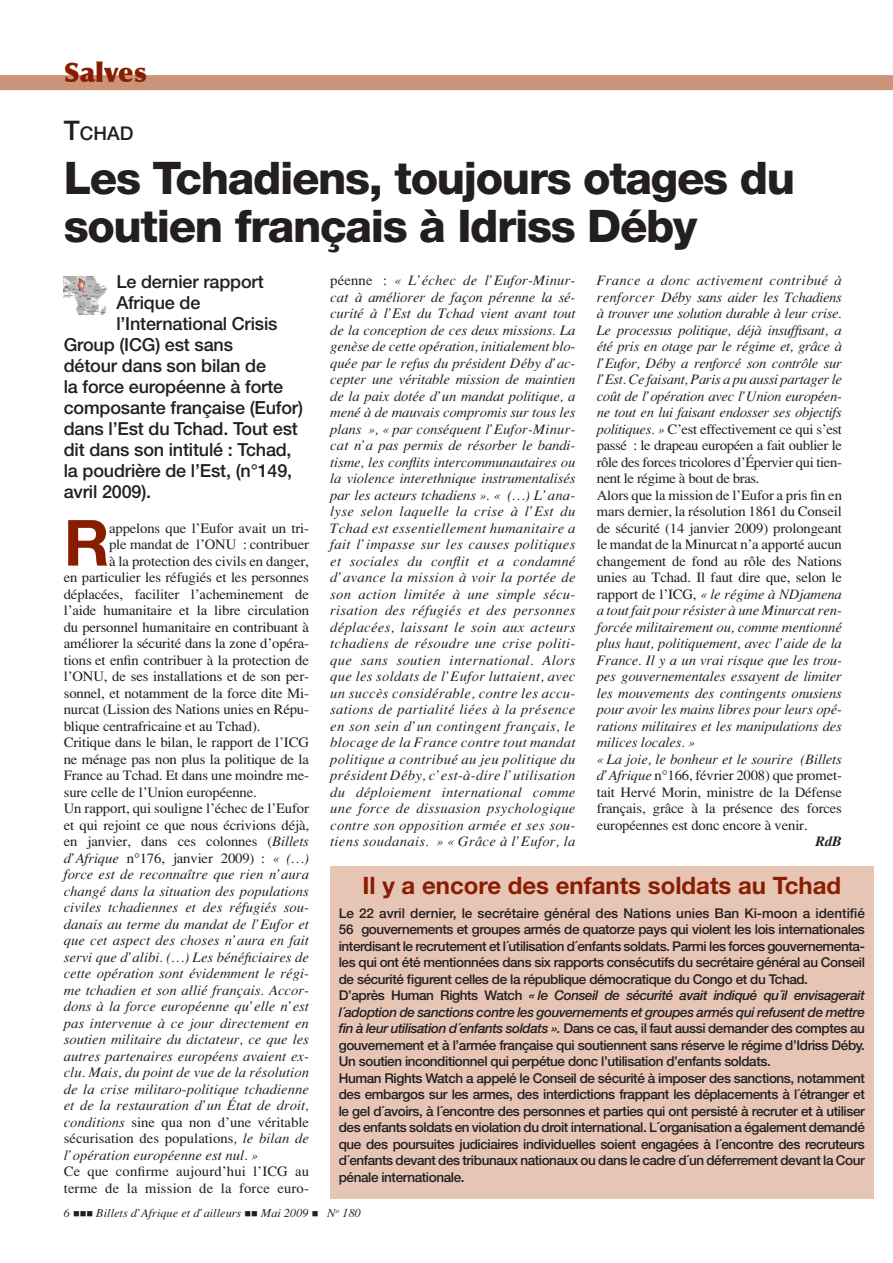
<style>
.page{position:relative;width:893px;height:1263px;background:#fff}
.page>*{position:absolute;margin:0;border:0;box-sizing:border-box;transform-origin:0 0}
.t1{font:700 63.6px "Helvetica Neue";color:#891d02}
.t2{font:800 45px/48px "Helvetica Neue";letter-spacing:-.03em;color:#231f20}
.t3{font:900 27px "Optima";color:#891d02}
.t4{font:700 24px "Helvetica Neue";color:#891d02}
.t5{font:500 18.9px "Helvetica Neue";color:#231f20}
.t6{font:500 18px "Helvetica Neue";letter-spacing:-.01em;color:#231f20}
.t7{font:14.25px/16.5px "Tim Ital Fine";letter-spacing:-.01em;color:#231f20;text-align:justify}
.t8{font:14.25px/16.5px "Tim Roma Fine";letter-spacing:-.01em;color:#231f20}
.t9{font:14.25px/16.5px "Tim Roma Fine";letter-spacing:.01em;color:#231f20}
.t10{font:14.25px "Tim Boit Fine";color:#231f20}
.t11{font:500 13.5px/16.5px "Helvetica Neue";letter-spacing:-.03em;color:#231f20}
.t12{font:12px "Tim Ital Fine";color:#231f20}
.s1{font-size:27px}
.s2{font-family:"Tim Ital Fine"}
.s3{font-family:"Tim Roma Fine"}
.s4{font-style:italic}
</style>
<div class="page">
<div style="left:0;top:75px;width:892px;height:15px;background:#cd927a"></div>
<svg style="left:892px;top:75px;width:1px;height:15px"></svg>
<div style="left:330px;top:866px;width:543px;height:333px;background:#e6c5b5"></div>
<img style="left:64px;top:276px;width:43px;height:39px">
<svg style="left:77px;top:278px;width:8px;height:13px"></svg>
<h3 class="t3" style="left:64px;top:56px;width:84px">Salves</h3>
<h3 class="t5" style="left:64px;top:122px;width:71px"><span class="s1">T</span>chad</h3>
<h2 class="t2" style="left:64px;top:154px;width:733px">Les Tchadiens, toujours otages du soutien français à Idriss Déby</h2>
<p class="t6" style="left:116px;top:271px;width:149px">Le dernier rapport</p>
<p class="t6" style="left:116px;top:292px;width:86px">Afrique de</p>
<p class="t6" style="left:116px;top:313px;width:163px">l’International Crisis</p>
<p class="t6" style="left:64px;top:334px;width:171px">Group (ICG) est sans</p>
<p class="t6" style="left:64px;top:355px;width:204px">détour dans son bilan de</p>
<p class="t6" style="left:64px;top:376px;width:221px">la force européenne à forte</p>
<p class="t6" style="left:64px;top:397px;width:241px">composante française (Eufor)</p>
<p class="t6" style="left:64px;top:418px;width:236px">dans l’Est du Tchad. Tout est</p>
<p class="t6" style="left:64px;top:439px;width:229px">dit dans son intitulé : Tchad,</p>
<p class="t6" style="left:64px;top:460px;width:230px">la poudrière de l’Est, (n°149,</p>
<p class="t6" style="left:64px;top:481px;width:89px">avril 2009).</p>
<h1 class="t1" style="left:64px;top:503px;width:47px">R</h1>
<p class="t8" style="left:109px;top:519px;width:201px">appelons que l’Eufor avait un tri-</p>
<p class="t8" style="left:109px;top:536px;width:201px">ple mandat de l’ONU : contribuer</p>
<p class="t8" style="left:109px;top:552px;width:201px">à la protection des civils en danger,</p>
<p class="t8" style="left:64px;top:569px;width:247px">en particulier les réfugiés et les personnes</p>
<p class="t8" style="left:64px;top:585px;width:247px">déplacées, faciliter l’acheminement de</p>
<p class="t8" style="left:64px;top:602px;width:247px">l’aide humanitaire et la libre circulation</p>
<p class="t8" style="left:64px;top:618px;width:247px">du personnel humanitaire en contribuant à</p>
<p class="t8" style="left:64px;top:635px;width:247px">améliorer la sécurité dans la zone d’opéra-</p>
<p class="t8" style="left:64px;top:651px;width:247px">tions et enfin contribuer à la protection de</p>
<p class="t8" style="left:64px;top:668px;width:247px">l’ONU, de ses installations et de son per-</p>
<p class="t8" style="left:64px;top:684px;width:247px">sonnel, et notamment de la force dite Mi-</p>
<p class="t8" style="left:64px;top:701px;width:247px">nurcat (Lission des Nations unies en Répu-</p>
<p class="t8" style="left:64px;top:717px;width:198px">blique centrafricaine et au Tchad).</p>
<p class="t8" style="left:64px;top:734px;width:247px">Critique dans le bilan, le rapport de l’ICG</p>
<p class="t8" style="left:64px;top:750px;width:247px">ne ménage pas non plus la politique de la</p>
<p class="t8" style="left:64px;top:767px;width:247px">France au Tchad. Et dans une moindre me-</p>
<p class="t8" style="left:64px;top:783px;width:195px">sure celle de l’Union européenne.</p>
<p class="t8" style="left:64px;top:800px;width:247px">Un rapport, qui souligne l’échec de l’Eufor</p>
<p class="t8" style="left:64px;top:816px;width:247px">et qui rejoint ce que nous écrivions déjà,</p>
<p class="t8" style="left:64px;top:833px;width:247px">en janvier, dans ces colonnes (<span class="s2">Billets</span></p>
<p class="t8" style="left:64px;top:849px;width:247px"><span class="s2">d’Afrique</span> n°176, janvier 2009) : <span class="s2">« (…)</span></p>
<p class="t7" style="left:64px;top:866px;width:247px">force est de reconnaître que rien n’aura changé dans la situation des populations civiles tchadiennes et des réfugiés sou&shy;danais au terme du mandat de l’Eufor et que cet aspect des choses n’aura en fait servi que d’alibi. (…) Les bénéficiaires de cette opération sont évidemment le régi&shy;me tchadien et son allié français. Accor&shy;dons à la force européenne qu’elle n’est pas intervenue à ce jour directement en soutien militaire du dictateur, ce que les autres partenaires européens avaient ex&shy;clu. Mais, du point de vue de la résolution de la crise militaro-politique tchadienne et de la restauration d’un État de droit,</p>
<p class="t8" style="left:64px;top:1113px;width:247px"><span class="s2">conditions</span> sine qua non d’une véritable sécurisation des populations<span class="s2">, le bilan de</span></p>
<p class="t7" style="left:64px;top:1146px;width:196px">l’opération européenne est nul.»</p>
<p class="t9" style="left:64px;top:1163px;width:247px">Ce que confirme aujourd’hui l’ICG au terme de la mission de la force euro-</p>
<p class="t7" style="left:330px;top:272px;width:247px"><span class="s3">péenne :</span> « L’échec de l’Eufor-Minur&shy;cat à améliorer de façon pérenne la sé&shy;curité à l’Est du Tchad vient avant tout de la conception de ces deux missions. La genèse de cette opération, initialement blo&shy;quée par le refus du président Déby d’ac&shy;cepter une véritable mission de maintien de la paix dotée d’un mandat politique, a mené à de mauvais compromis sur tous les plans », «par conséquent l’Eufor-Minur&shy;cat n’a pas permis de résorber le bandi&shy;tisme, les conflits intercommunautaires ou la violence interethnique instrumentalisés par les acteurs tchadiens». « (…) L’ana&shy;lyse selon laquelle la crise à l’Est du Tchad est essentiellement humanitaire a fait l’impasse sur les causes politiques et sociales du conflit et a condamné d’avance la mission à voir la portée de son action limitée à une simple sécu&shy;risation des réfugiés et des personnes déplacées, laissant le soin aux acteurs tchadiens de résoudre une crise politi&shy;que sans soutien international. Alors que les soldats de l’Eufor luttaient, avec un succès considérable, contre les accu&shy;sations de partialité liées à la présence en son sein d’un contingent français, le blocage de la France contre tout mandat politique a contribué au jeu politique du président Déby, c’est-à-dire l’utilisation du déploiement international comme une force de dissuasion psychologique contre son opposition armée et ses sou&shy;tiens soudanais. » «Grâce à l’Eufor, la</p>
<p class="t7" style="left:597px;top:272px;width:247px">France a donc activement contribué à renforcer Déby sans aider les Tchadiens à trouver une solution durable à leur crise.<br>Le processus politique, déjà insuffisant, a été pris en otage par le régime et, grâce à l’Eufor, Déby a renforcé son contrôle sur l’Est. Ce faisant, Paris a pu aussi partager le coût de l’opération avec l’Union européen&shy;ne tout en lui faisant endosser ses objectifs</p>
<p class="t8" style="left:597px;top:420px;width:247px"><span class="s2">politiques.»</span> C’est effectivement ce qui s’est passé : le drapeau européen a fait oublier le rôle des forces tricolores d’Épervier qui tien&shy;nent le régime à bout de bras.<br>Alors que la mission de l’Eufor a pris fin en mars dernier, la résolution 1861 du Conseil de sécurité (14 janvier 2009) prolongeant le mandat de la Minurcat n’a apporté aucun changement de fond au rôle des Nations unies au Tchad. Il faut dire que, selon le</p>
<p class="t7" style="left:597px;top:585px;width:247px;text-align:left"><span class="s3">rapport de l’ICG,</span> «le régime à NDjamena a tout fait pour résister à une Minurcat ren&shy;forcée militairement ou, comme mentionné plus haut, politiquement, avec l’aide de la France. Il y a un vrai risque que les trou&shy;pes gouvernementales essayent de limiter les mouvements des contingents onusiens pour avoir les mains libres pour leurs opé&shy;rations militaires et les manipulations des milices locales.»<br>«La joie, le bonheur et le sourire (Billets</p>
<p class="t8" style="left:597px;top:767px;width:247px;text-align:justify"><span class="s2">d’Afrique</span> n°166, février 2008) que promet&shy;tait Hervé Morin, ministre de la Défense français, grâce à la présence des forces européennes est donc encore à venir.</p>
<p class="t10" style="left:815px;top:833px;width:28px">RdB</p>
<h3 class="t4" style="left:362px;top:870px;width:480px">Il y a encore des enfants soldats au Tchad</h3>
<p class="t11" style="left:339px;top:904px;width:528px">Le 22 avril dernier, le secrétaire général des Nations unies Ban Ki-moon a identifié 56 gouvernements et groupes armés de quatorze pays qui violent les lois internationales interdisant le recrutement et l´utilisation d´enfants soldats. Parmi les forces gouvernementa&shy;les qui ont été mentionnées dans six rapports consécutifs du secrétaire général au Conseil de sécurité figurent celles de la république démocratique du Congo et du Tchad.<br>D’après Human Rights Watch <span class="s4">« le Conseil de sécurité avait indiqué qu´il envisagerait l´adoption de sanctions contre les gouvernements et groupes armés qui refusent de mettre fin à leur utilisation d´enfants soldats ».</span> Dans ce cas, il faut aussi demander des comptes au gouvernement et à l’armée française qui soutiennent sans réserve le régime d’Idriss Déby.<br>Un soutien inconditionnel qui perpétue donc l’utilisation d’enfants soldats.<br>Human Rights Watch a appelé le Conseil de sécurité à imposer des sanctions, notamment des embargos sur les armes, des interdictions frappant les déplacements à l´étranger et le gel d´avoirs, à l´encontre des personnes et parties qui ont persisté à recruter et à utiliser des enfants soldats en violation du droit international. L´organisation a également demandé que des poursuites judiciaires individuelles soient engagées à l´encontre des recruteurs d´enfants devant des tribunaux nationaux ou dans le cadre d´un déferrement devant la Cour pénale internationale.</p>
<p class="t12" style="left:73px;top:1206px;width:289px">■■■ Billets d’Afrique et d’ailleurs ■■ Mai 2009 ■ N<sup>o</sup> 180</p>
</div>
